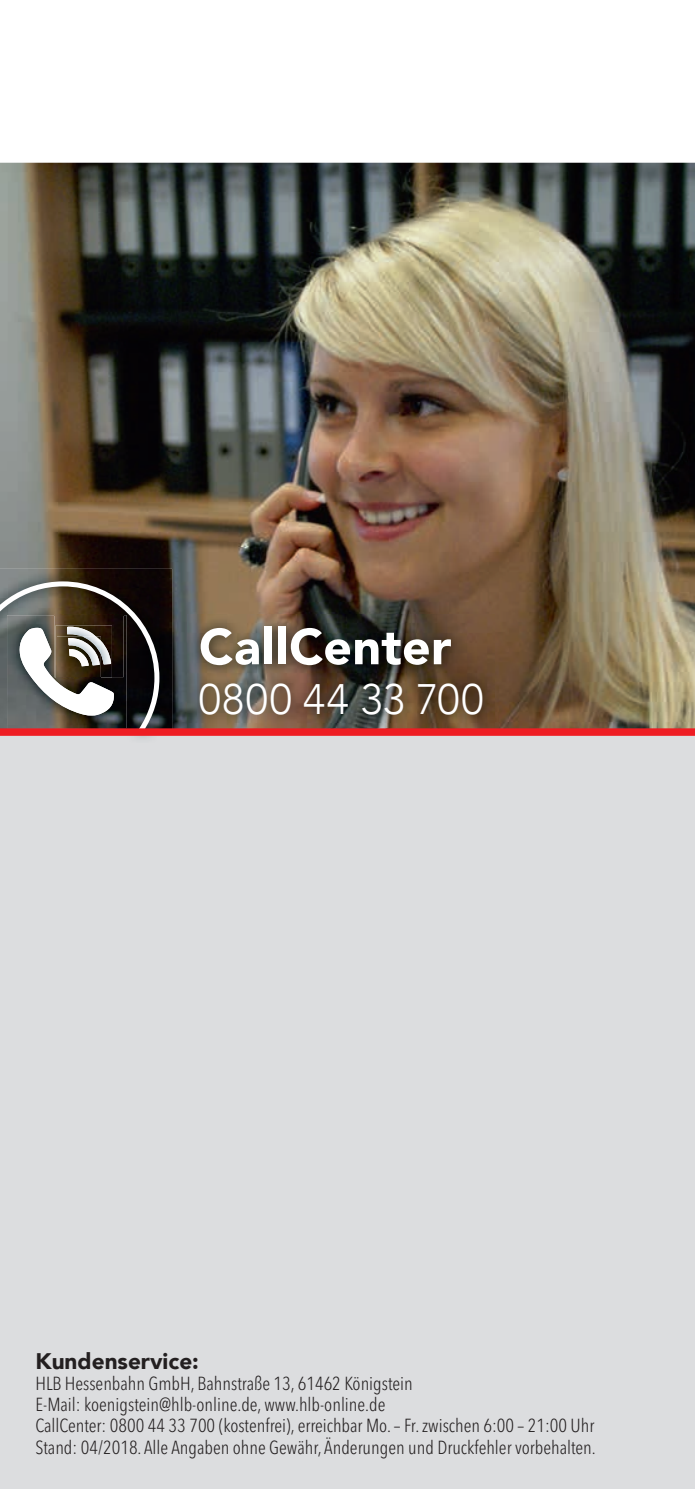
<style>
.page{position:relative;width:695px;height:1489px;background:#fff}
.page>*{position:absolute;margin:0;border:0;box-sizing:border-box;transform-origin:0 0}
.t1{font:900 50px "Avenir LT";letter-spacing:.01em;color:#fff}
.t2{font:300 42.5px "Avenir LT";letter-spacing:.03em;color:#fff}
.t3{font:900 22.5px "Avenir LT";color:#231f20}
.t4{font:300 condensed 18.75px/21.2px "Avenir Next LT Pro";color:#231f20}
</style>
<div class="page">
<div style="left:0;top:702px;width:694px;height:786px;background:#dcdddf"></div>
<img style="left:0;top:163px;width:694px;height:565px">
<img style="left:187px;top:614px;width:308px;height:113px">
<img style="left:0;top:569px;width:172px;height:169px">
<svg style="left:0;top:579px;width:162px;height:158px"></svg>
<div style="left:0;top:728px;width:694px;height:7px;background:#ee1d23"></div>
<h1 class="t1" style="left:199px;top:616px;width:254px">CallCenter</h1>
<h2 class="t2" style="left:199px;top:674px;width:286px">0800 44 33 700</h2>
<p class="t3" style="left:35px;top:1346px;width:165px">Kundenservice:</p>
<p class="t4" style="left:35px;top:1372px;width:561px">HLB Hessenbahn GmbH, Bahnstraße 13, 61462 Königstein<br>E-Mail: koenigstein@hlb-online.de, www.hlb-online.de<br>CallCenter: 0800 44 33 700 (kostenfrei), erreichbar Mo. – Fr. zwischen 6:00 – 21:00 Uhr Stand: 04/2018. Alle Angaben ohne Gewähr, Änderungen und Druckfehler vorbehalten.</p>
</div>
